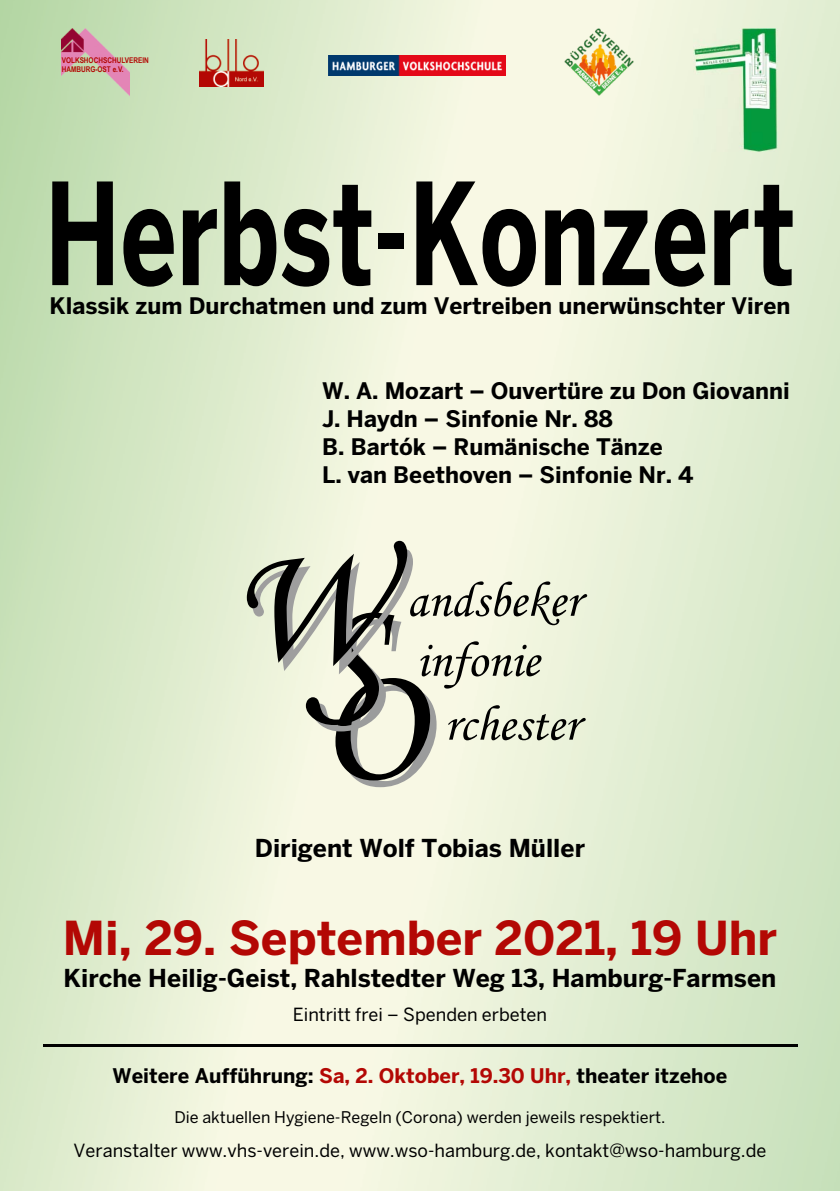
<style>
.page{position:relative;width:840px;height:1191px;background:#fff}
.page>*{position:absolute;margin:0;border:0;box-sizing:border-box;transform-origin:0 0}
.t1{font:171.4px "Monotype Corsiva";color:#000}
.t2{font:700 140px "Benton Sans";color:#000;scale:.7 1}
.t3{font:50px "Monotype Corsiva";color:#000}
.t4{font:700 46.4px "Benton Sans";color:#b30804}
.t5{font:700 24.4px "Benton Sans";color:#000}
.t6{font:700 22.6px/28px "Benton Sans";color:#000}
.t7{font:700 20px "Benton Sans";color:#000}
.t8{font:18px "Benton Sans";color:#000}
.t9{font:16px "Benton Sans";color:#000}
.t10{font:700 7.8px/8.8px "Arial Narrow";color:#b30804}
.s1{color:#b30804}
</style>
<div class="page">
<img style="left:0;top:0;width:839px;height:1191px">
<img style="left:199px;top:40px;width:64px;height:46px">
<img style="left:564px;top:28px;width:69px;height:68px">
<hr style="left:43px;top:1045px;width:754px;height:2px;background:#000">
<img style="left:693px;top:28px;width:83px;height:124px">
<img style="left:328px;top:55px;width:177px;height:21px">
<img style="left:62px;top:28px;width:67px;height:69px">
<p class="t10" style="left:62px;top:56px;width:89px">VOLKSHOCHSCHULVEREIN<br>HAMBURG-OST e.V.</p>
<h2 class="t2" style="left:45px;top:151px;width:1072px">Herbst-Konzert</h2>
<p class="t6" style="left:49px;top:292px;width:742px">Klassik zum Durchatmen und zum Vertreiben unerwünschter Viren</p>
<p class="t6" style="left:322px;top:376px;width:469px">W. A. Mozart – Ouvertüre zu Don Giovanni<br>J. Haydn – Sinfonie Nr. 88<br>B. Bartók – Rumänische Tänze<br>L. van Beethoven – Sinfonie Nr. 4</p>
<h1 class="t1" style="left:230px;top:550px;width:153px">WS</h1>
<h3 class="t3" style="left:406px;top:576px;width:175px">andsbeker</h3>
<h3 class="t3" style="left:416px;top:636px;width:124px">infonie</h3>
<h3 class="t3" style="left:443px;top:700px;width:136px">rchester</h3>
<h1 class="t1" style="left:318px;top:642px;width:104px">O</h1>
<p class="t5" style="left:255px;top:833px;width:331px">Dirigent Wolf Tobias Müller</p>
<h3 class="t4" style="left:63px;top:910px;width:715px">Mi, 29. September 2021, 19 Uhr</h3>
<p class="t5" style="left:64px;top:963px;width:713px">Kirche Heilig-Geist, Rahlstedter Weg 13, Hamburg-Farmsen</p>
<p class="t8" style="left:293px;top:1003px;width:255px">Eintritt frei – Spenden erbeten</p>
<p class="t7" style="left:113px;top:1063px;width:616px">Weitere Aufführung: <span class="s1">Sa, 2. Oktober, 19.30 Uhr,</span> theater itzehoe</p>
<p class="t9" style="left:174px;top:1107px;width:492px">Die aktuellen Hygiene-Regeln (Corona) werden jeweils respektiert.</p>
<p class="t8" style="left:74px;top:1139px;width:694px">Veranstalter www.vhs-verein.de, www.wso-hamburg.de, kontakt@wso-hamburg.de</p>
</div>
